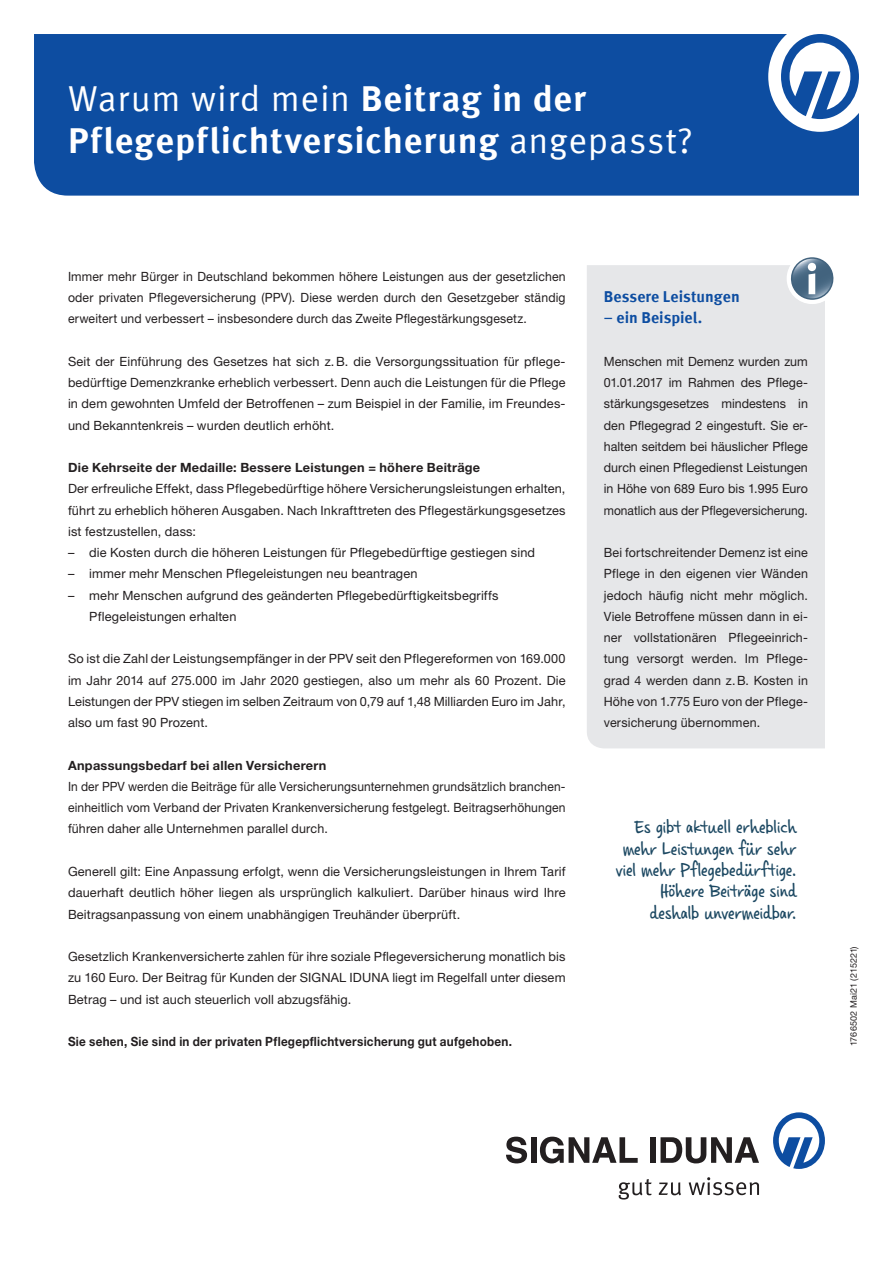
<style>
.page{position:relative;width:893px;height:1263px;background:#fff}
.page>*{position:absolute;margin:0;border:0;box-sizing:border-box;transform-origin:0 0}
.Überschrift_24_pt_We{font:700 36px/42.5px "Meta Offc Pro";letter-spacing:.025em;color:#fff}
.Fließtext_8_5_pt_Sch{font:19.5px/21.3px "Casino Hand";color:#1c4862;text-align:right}
.Zwischenüberschrift{font:700 15.75px "Meta Offc Pro";letter-spacing:.005em;color:#0d4da1}
.Fließtext_8_5_pt_Sch-2{font:12.75px/21.3px "Helvetica Neue LTW1 G";letter-spacing:.01em;color:#231f20;text-align:justify}
.Fließtext_8_5_pt_Sch-3{font:12.75px/21.3px "Helvetica Neue LTW1 G";letter-spacing:.01em;color:#231f20;text-align:justify;scale:.96 1}
.Fließtext_8_5_pt_Sch-4{font:12.75px/21.3px "Helvetica Neue LTW1 G";letter-spacing:.01em;color:#231f20;text-align:justify;scale:.94 1}
.Fließtext_8_5_pt_Sch-5{font:700 12.75px "Helvetica Neue LTW1 G";letter-spacing:.02em;color:#231f20}
.Fließtext_8_5_pt_Sch-6{font:700 12.75px "Helvetica Neue LTW1 G";letter-spacing:.02em;color:#231f20;scale:.92 1}
.t1{font:9px "Helvetica Neue LTW1 G";letter-spacing:.015em;color:#231f20}
.s1{font-family:"Meta Offc Pro Norm";font-weight:400}
</style>
<div class="page">
<div style="left:34px;top:34px;width:825px;height:162px;background:#0d4da1"></div>
<svg style="left:506px;top:1137px;width:21px;height:26px"></svg>
<div style="left:531px;top:1137px;width:5px;height:26px;background:#231f20"></div>
<svg style="left:540px;top:1137px;width:98px;height:26px"></svg>
<div style="left:650px;top:1137px;width:5px;height:26px;background:#231f20"></div>
<svg style="left:660px;top:1137px;width:99px;height:26px"></svg>
<svg style="left:619px;top:1179px;width:33px;height:20px"></svg>
<svg style="left:659px;top:1182px;width:22px;height:13px"></svg>
<svg style="left:689px;top:1177px;width:70px;height:18px"></svg>
<svg style="left:773px;top:1112px;width:52px;height:57px"></svg>
<div style="left:768px;top:21px;width:104px;height:111px;background:#fff;border-radius:50%"></div>
<svg style="left:781px;top:34px;width:78px;height:85px"></svg>
<div style="left:850px;top:0;width:43px;height:43px;background:#fff"></div>
<div style="left:587px;top:265px;width:238px;height:483px;background:#e6e7e9"></div>
<div style="left:787px;top:253px;width:51px;height:51px;background:#fff;border-radius:50%"></div>
<svg style="left:788px;top:257px;width:46px;height:45px"></svg>
<p class="Überschrift_24_pt_We" style="left:68px;top:75px;width:626px"><span class="s1">Warum wird mein</span> Beitrag in der<br>Pflegepflichtversicherung <span class="s1">angepasst?</span></p>
<p class="Fließtext_8_5_pt_Sch-3" style="left:68px;top:265px;width:520px">Immer mehr Bürger in Deutschland bekommen höhere Leistungen aus der gesetzlichen oder privaten Pflegeversicherung (PPV). Diese werden durch den Gesetzgeber ständig erweitert und verbessert – insbesondere durch das Zweite Pflegestärkungsgesetz.</p>
<p class="Fließtext_8_5_pt_Sch-2" style="left:68px;top:350px;width:499px">Seit der Einführung des Gesetzes hat sich z.B. die Versorgungssituation für pflege&shy;bedürftige Demenzkranke erheblich verbessert. Denn auch die Leistungen für die Pflege in dem gewohnten Umfeld der Betroffenen – zum Beispiel in der Familie, im Freundes&shy;und Bekanntenkreis – wurden deutlich erhöht.</p>
<p class="Fließtext_8_5_pt_Sch-5" style="left:68px;top:460px;width:414px">Die Kehrseite der Medaille: Bessere Leistungen = höhere Beiträge</p>
<p class="Fließtext_8_5_pt_Sch-2" style="left:68px;top:478px;width:499px">Der erfreuliche Effekt, dass Pflegebedürftige höhere Versicherungsleistungen erhalten, führt zu erheblich höheren Ausgaben. Nach Inkrafttreten des Pflegestärkungsgesetzes ist festzustellen, dass:</p>
<p class="Fließtext_8_5_pt_Sch-2" style="left:68px;top:542px;width:469px">– die Kosten durch die höheren Leistungen für Pflegebedürftige gestiegen sind</p>
<p class="Fließtext_8_5_pt_Sch-2" style="left:68px;top:563px;width:351px">– immer mehr Menschen Pflegeleistungen neu beantragen</p>
<p class="Fließtext_8_5_pt_Sch-2" style="left:68px;top:584px;width:432px">– mehr Menschen aufgrund des geänderten Pflegebedürftigkeitsbegriffs</p>
<p class="Fließtext_8_5_pt_Sch-2" style="left:89px;top:606px;width:149px">Pflegeleistungen erhalten</p>
<p class="Fließtext_8_5_pt_Sch-2" style="left:68px;top:648px;width:499px">So ist die Zahl der Leistungsempfänger in der PPV seit den Pflegereformen von 169.000 im Jahr 2014 auf 275.000 im Jahr 2020 gestiegen, also um mehr als 60 Prozent. Die Leistungen der PPV stiegen im selben Zeitraum von 0,79 auf 1,48 Milliarden Euro im Jahr, also um fast 90 Prozent.</p>
<p class="Fließtext_8_5_pt_Sch-5" style="left:68px;top:757px;width:260px">Anpassungsbedarf bei allen Versicherern</p>
<p class="Fließtext_8_5_pt_Sch-4" style="left:68px;top:776px;width:531px">In der PPV werden die Beiträge für alle Versicherungsunternehmen grundsätzlich branchen&shy;einheitlich vom Verband der Privaten Krankenversicherung festgelegt. Beitragserhöhungen führen daher alle Unternehmen parallel durch.</p>
<p class="Fließtext_8_5_pt_Sch-2" style="left:68px;top:861px;width:499px">Generell gilt: Eine Anpassung erfolgt, wenn die Versicherungsleistungen in Ihrem Tarif dauerhaft deutlich höher liegen als ursprünglich kalkuliert. Darüber hinaus wird Ihre Beitragsanpassung von einem unabhängigen Treuhänder überprüft.</p>
<p class="Fließtext_8_5_pt_Sch-2" style="left:68px;top:946px;width:499px">Gesetzlich Krankenversicherte zahlen für ihre soziale Pflegeversicherung monatlich bis zu 160 Euro. Der Beitrag für Kunden der SIGNAL IDUNA liegt im Regelfall unter diesem Betrag – und ist auch steuerlich voll abzugsfähig.</p>
<p class="Fließtext_8_5_pt_Sch-6" style="left:68px;top:1034px;width:484px">Sie sehen, Sie sind in der privaten Pflegepflichtversicherung gut aufgehoben.</p>
<p class="Zwischenüberschrift" style="left:604px;top:284px;width:137px">Bessere Leistungen</p>
<p class="Zwischenüberschrift" style="left:604px;top:305px;width:100px">– ein Beispiel.</p>
<p class="Fließtext_8_5_pt_Sch-2" style="left:604px;top:350px;width:206px">Menschen mit Demenz wurden zum 01.01.2017 im Rahmen des Pflege&shy;stärkungsgesetzes mindestens in den Pflegegrad 2 eingestuft. Sie er&shy;halten seitdem bei häuslicher Pflege durch einen Pflegedienst Leistungen in Höhe von 689 Euro bis 1.995 Euro monatlich aus der Pflegeversicherung.</p>
<p class="Fließtext_8_5_pt_Sch-2" style="left:604px;top:542px;width:206px">Bei fortschreitender Demenz ist eine Pflege in den eigenen vier Wänden jedoch häufig nicht mehr möglich.<br>Viele Betroffene müssen dann in ei&shy;ner vollstationären Pflegeeinrich&shy;tung versorgt werden. Im Pflege&shy;grad 4 werden dann z.B. Kosten in Höhe von 1.775 Euro von der Pflege&shy;versicherung übernommen.</p>
<p class="Fließtext_8_5_pt_Sch" style="left:616px;top:817px;width:182px">Es gibt aktuell erheblich mehr Leistungen für sehr viel mehr Pflegebedürftige.<br>Höhere Beiträge sind deshalb unvermeidbar.</p>
<p class="t1" style="left:848px;top:1046px;width:101px;rotate:-90deg">1766502 Mai21 (215221)</p>
</div>
